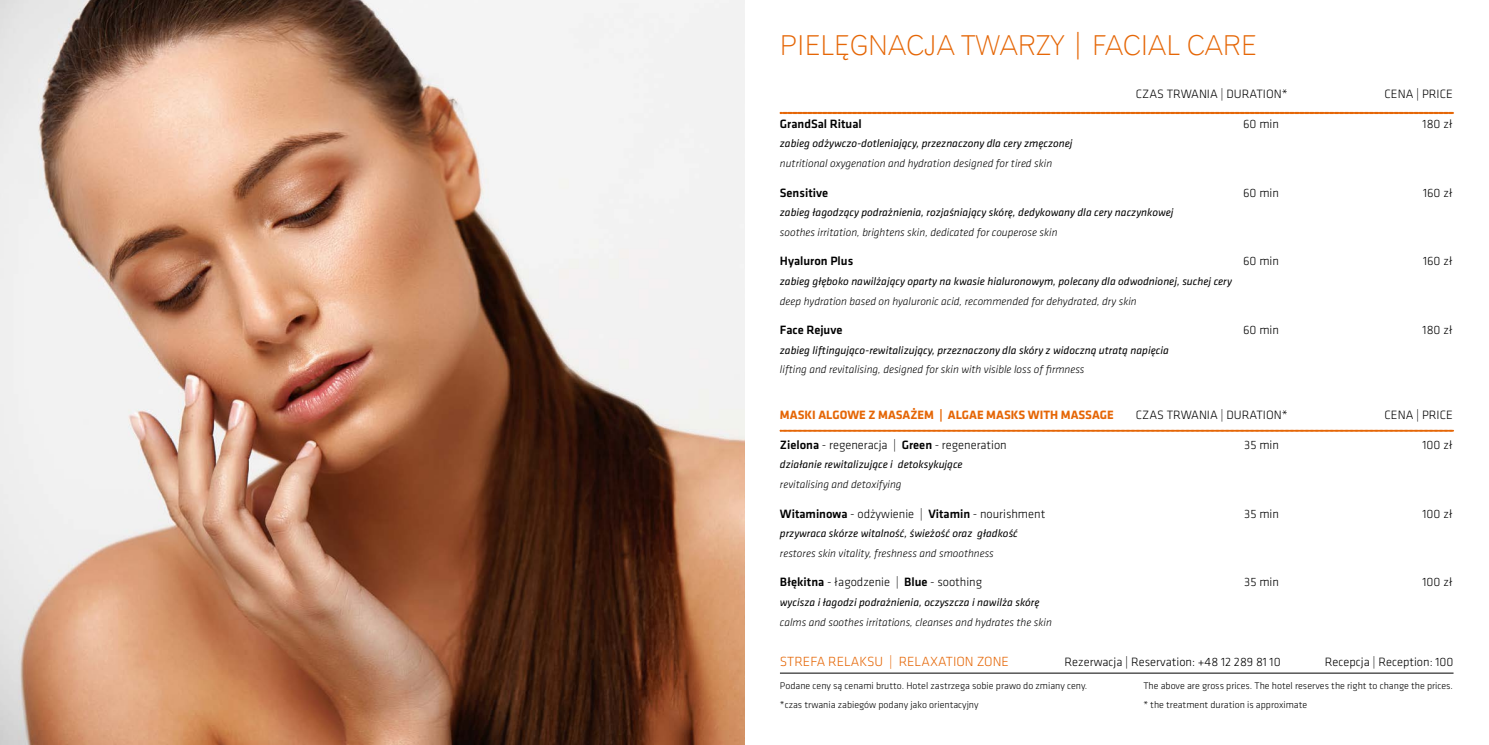
<style>
.page{position:relative;width:1489px;height:745px;background:#fff}
.page>*{position:absolute;margin:0;border:0;box-sizing:border-box;transform-origin:0 0}
.t1{font:27.5px "Gothic 720 Lt EU";color:#e56606}
.t2{font:300 13.75px "Klavika";color:#e56606}
.t3{font:300 12.5px "Klavika";color:#000}
.t4{font:500 12.5px "Klavika";color:#000}
.t5{font:700 12.5px "Klavika";color:#e56606}
.t6{font:italic 11.25px "Klavika";color:#000}
.t7{font:italic 300 11.25px "Klavika";color:#000}
.t8{font:300 10px/19.1px "Klavika";color:#000}
.s1{font-weight:500}
</style>
<div class="page">
<img style="left:0;top:0;width:744px;height:744px">
<svg style="left:779px;top:112px;width:674px;height:2px"></svg>
<svg style="left:779px;top:430px;width:674px;height:1px"></svg>
<hr style="left:780px;top:672px;width:673px;height:1px;background:#000">
<h1 class="t1" style="left:780px;top:29px;width:478px">PIELĘGNACJA TWARZY | FACIAL CARE</h1>
<p class="t3" style="left:1135px;top:87px;width:153px">CZAS TRWANIA | DURATION*</p>
<p class="t3" style="left:1384px;top:87px;width:70px">CENA | PRICE</p>
<p class="t4" style="left:780px;top:117px;width:83px">GrandSal Ritual</p>
<p class="t3" style="left:1242px;top:117px;width:37px">60 min</p>
<p class="t3" style="left:1422px;top:117px;width:32px">180 zł</p>
<p class="t6" style="left:780px;top:137px;width:294px">zabieg odżywczo-dotleniający, przeznaczony dla cery zmęczonej</p>
<p class="t7" style="left:780px;top:157px;width:274px">nutritional oxygenation and hydration designed for tired skin</p>
<p class="t4" style="left:780px;top:185px;width:50px">Sensitive</p>
<p class="t3" style="left:1242px;top:185px;width:37px">60 min</p>
<p class="t3" style="left:1422px;top:185px;width:31px">160 zł</p>
<p class="t6" style="left:780px;top:206px;width:395px">zabieg łagodzący podrażnienia, rozjaśniający skórę, dedykowany dla cery naczynkowej</p>
<p class="t7" style="left:780px;top:226px;width:279px">soothes irritation, brightens skin, dedicated for couperose skin</p>
<p class="t4" style="left:780px;top:254px;width:75px">Hyaluron Plus</p>
<p class="t3" style="left:1242px;top:254px;width:37px">60 min</p>
<p class="t3" style="left:1422px;top:254px;width:31px">160 zł</p>
<p class="t6" style="left:780px;top:275px;width:453px">zabieg głęboko nawilżający oparty na kwasie hialuronowym, polecany dla odwodnionej, suchej cery</p>
<p class="t7" style="left:780px;top:294px;width:358px">deep hydration based on hyaluronic acid, recommended for dehydrated, dry skin</p>
<p class="t4" style="left:780px;top:323px;width:64px">Face Rejuve</p>
<p class="t3" style="left:1242px;top:323px;width:37px">60 min</p>
<p class="t3" style="left:1422px;top:323px;width:32px">180 zł</p>
<p class="t6" style="left:780px;top:344px;width:390px">zabieg liftingująco-rewitalizujący, przeznaczony dla skóry z widoczną utratą napięcia</p>
<p class="t7" style="left:780px;top:363px;width:306px">lifting and revitalising, designed for skin with visible loss of firmness</p>
<p class="t5" style="left:780px;top:408px;width:335px">MASKI ALGOWE Z MASAŻEM | ALGAE MASKS WITH MASSAGE</p>
<p class="t3" style="left:1135px;top:408px;width:153px">CZAS TRWANIA | DURATION*</p>
<p class="t3" style="left:1384px;top:408px;width:70px">CENA | PRICE</p>
<p class="t3" style="left:780px;top:437px;width:228px"><span class="s1">Zielona</span> - regeneracja | <span class="s1">Green</span> - regeneration</p>
<p class="t3" style="left:1244px;top:437px;width:36px">35 min</p>
<p class="t3" style="left:1422px;top:437px;width:32px">100 zł</p>
<p class="t6" style="left:780px;top:458px;width:184px">działanie rewitalizujące i detoksykujące</p>
<p class="t7" style="left:780px;top:478px;width:123px">revitalising and detoxifying</p>
<p class="t3" style="left:780px;top:506px;width:267px"><span class="s1">Witaminowa</span> - odżywienie | <span class="s1">Vitamin</span> - nourishment</p>
<p class="t3" style="left:1244px;top:506px;width:36px">35 min</p>
<p class="t3" style="left:1422px;top:506px;width:32px">100 zł</p>
<p class="t6" style="left:780px;top:527px;width:239px">przywraca skórze witalność, świeżość oraz gładkość</p>
<p class="t7" style="left:780px;top:546px;width:215px">restores skin vitality, freshness and smoothness</p>
<p class="t3" style="left:780px;top:575px;width:204px"><span class="s1">Błękitna</span> - łagodzenie | <span class="s1">Blue</span> - soothing</p>
<p class="t3" style="left:1244px;top:575px;width:36px">35 min</p>
<p class="t3" style="left:1422px;top:575px;width:32px">100 zł</p>
<p class="t6" style="left:780px;top:596px;width:261px">wycisza i łagodzi podrażnienia, oczyszcza i nawilża skórę</p>
<p class="t7" style="left:780px;top:615px;width:273px">calms and soothes irritations, cleanses and hydrates the skin</p>
<p class="t2" style="left:780px;top:653px;width:230px">STREFA RELAKSU | RELAXATION ZONE</p>
<p class="t3" style="left:1064px;top:654px;width:218px">Rezerwacja | Reservation: +48 12 289 81 10</p>
<p class="t3" style="left:1324px;top:654px;width:130px">Recepcja | Reception: 100</p>
<p class="t8" style="left:780px;top:676px;width:309px">Podane ceny są cenami brutto. Hotel zastrzega sobie prawo do zmiany ceny. *czas trwania zabiegów podany jako orientacyjny</p>
<p class="t8" style="left:1143px;top:676px;width:311px">The above are gross prices. The hotel reserves the right to change the prices. * the treatment duration is approximate</p>
</div>
